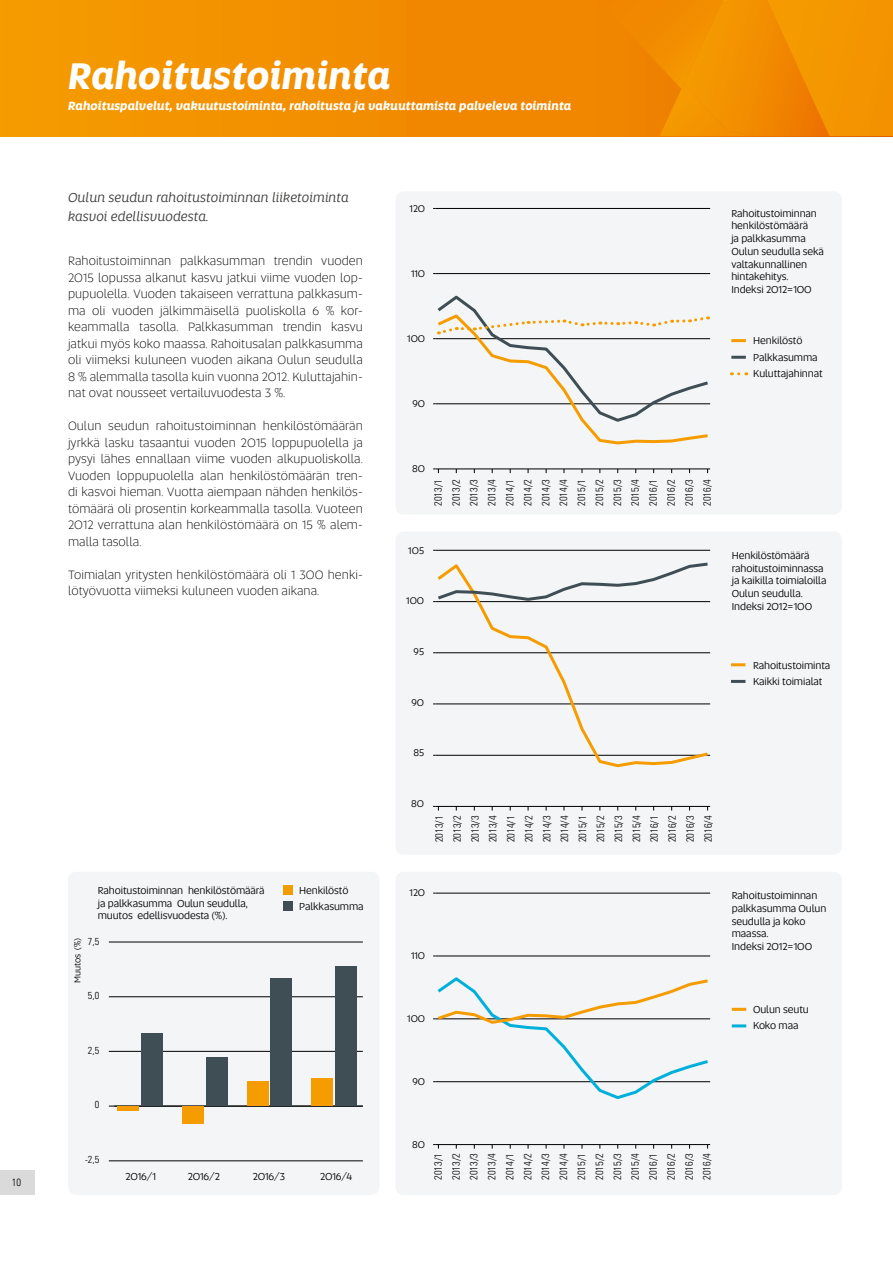
<style>
.page{position:relative;width:893px;height:1263px;background:#fff}
.page>*{position:absolute;margin:0;border:0;box-sizing:border-box;transform-origin:0 0}
.t1{font:italic 700 37.5px "Altis";color:#fff}
.t2{font:italic 13.5px/18.8px "Altis";color:#3c3c3b}
.t3{font:300 12.75px/16.5px "Altis";letter-spacing:.005em;color:#000;text-align:justify}
.t4{font:italic 700 12px "Altis";color:#fff}
.t5{font:10.5px/12.8px "Altis";letter-spacing:-.01em;color:#000}
.t6{font:300 condensed 10.5px/17.9px "Univers LT Std";color:#000;text-align:justify}
.t7{font:10.2px "Altis";color:#000}
.t8{font:300 condensed 10.2px "Univers LT Std";color:#000}
.t9{font:9px "Altis";letter-spacing:-.02em;color:#000}
</style>
<div class="page">
<div style="left:0;top:1171px;width:35px;height:24px;background:#dadada"></div>
<div style="left:0;top:0;width:893px;height:136px;background:#f39300"></div>
<div style="left:406px;top:0;width:487px;height:136px;background:#f18700"></div>
<svg style="left:660px;top:0;width:233px;height:136px"></svg>
<div style="left:395px;top:191px;width:447px;height:323px;background:#f3f5f6;border-radius:9px"></div>
<div style="left:395px;top:531px;width:447px;height:324px;background:#f3f5f6;border-radius:9px"></div>
<div style="left:395px;top:872px;width:447px;height:323px;background:#f3f5f6;border-radius:9px"></div>
<div style="left:68px;top:872px;width:311px;height:323px;background:#f3f5f6;border-radius:9px"></div>
<div style="left:284px;top:886px;width:9px;height:9px;background:#f59c00"></div>
<div style="left:284px;top:901px;width:9px;height:9px;background:#3f4e55"></div>
<hr style="left:731px;top:339px;width:15px;height:3px;background:#f59c00">
<hr style="left:731px;top:356px;width:15px;height:3px;background:#3f4e55">
<svg style="left:739px;top:372px;width:8px;height:3px"></svg>
<hr style="left:731px;top:663px;width:14px;height:3px;background:#f59c00">
<hr style="left:731px;top:680px;width:14px;height:3px;background:#3f4e55">
<hr style="left:732px;top:1008px;width:14px;height:3px;background:#f59c00">
<hr style="left:732px;top:1024px;width:14px;height:3px;background:#00b0db">
<hr style="left:114px;top:1160px;width:249px;height:1px;background:#000">
<hr style="left:114px;top:1051px;width:249px;height:1px;background:#000">
<hr style="left:114px;top:996px;width:249px;height:1px;background:#000">
<hr style="left:114px;top:942px;width:249px;height:1px;background:#000">
<hr style="left:114px;top:1106px;width:249px;height:1px;background:#000">
<div style="left:117px;top:1106px;width:22px;height:5px;background:#f59c00"></div>
<div style="left:141px;top:1033px;width:21px;height:73px;background:#3f4e55"></div>
<div style="left:182px;top:1106px;width:22px;height:17px;background:#f59c00"></div>
<div style="left:206px;top:1057px;width:21px;height:49px;background:#3f4e55"></div>
<div style="left:247px;top:1081px;width:21px;height:25px;background:#f59c00"></div>
<div style="left:271px;top:979px;width:21px;height:127px;background:#3f4e55"></div>
<div style="left:312px;top:1078px;width:21px;height:28px;background:#f59c00"></div>
<div style="left:336px;top:966px;width:21px;height:140px;background:#3f4e55"></div>
<hr style="left:436px;top:469px;width:274px;height:1px;background:#000">
<hr style="left:436px;top:273px;width:274px;height:1px;background:#000">
<hr style="left:436px;top:208px;width:274px;height:1px;background:#000">
<svg style="left:433px;top:295px;width:278px;height:150px"></svg>
<hr style="left:436px;top:806px;width:274px;height:1px;background:#000">
<hr style="left:436px;top:550px;width:274px;height:1px;background:#000">
<svg style="left:434px;top:603px;width:277px;height:165px"></svg>
<svg style="left:433px;top:562px;width:278px;height:41px"></svg>
<hr style="left:436px;top:1144px;width:274px;height:1px;background:#000">
<hr style="left:436px;top:956px;width:274px;height:1px;background:#000">
<hr style="left:436px;top:893px;width:274px;height:1px;background:#000">
<svg style="left:433px;top:1144px;width:6px;height:4px"></svg>
<svg style="left:433px;top:977px;width:278px;height:122px"></svg>
<p class="t6" style="left:12px;top:1173px;width:11px">10</p>
<h1 class="t1" style="left:68px;top:48px;width:324px">Rahoitustoiminta</h1>
<p class="t4" style="left:68px;top:97px;width:505px">Rahoituspalvelut, vakuutustoiminta, rahoitusta ja vakuuttamista palveleva toiminta</p>
<p class="t2" style="left:68px;top:188px;width:282px">Oulun seudun rahoitustoiminnan liiketoiminta kasvoi edellisvuodesta.</p>
<p class="t3" style="left:68px;top:252px;width:296px">Rahoitustoiminnan palkkasumman trendin vuoden 2015 lopussa alkanut kasvu jatkui viime vuoden lop&shy;pupuolella. Vuoden takaiseen verrattuna palkkasum&shy;ma oli vuoden jälkimmäisellä puoliskolla 6 % kor&shy;keammalla tasolla. Palkkasumman trendin kasvu jatkui myös koko maassa. Rahoitusalan palkkasumma oli viimeksi kuluneen vuoden aikana Oulun seudulla 8 % alemmalla tasolla kuin vuonna 2012. Kuluttajahin&shy;nat ovat nousseet vertailuvuodesta 3 %.</p>
<p class="t3" style="left:68px;top:417px;width:296px">Oulun seudun rahoitustoiminnan henkilöstömäärän jyrkkä lasku tasaantui vuoden 2015 loppupuolella ja pysyi lähes ennallaan viime vuoden alkupuoliskolla.<br>Vuoden loppupuolella alan henkilöstömäärän tren&shy;di kasvoi hieman. Vuotta aiempaan nähden henkilös&shy;tömäärä oli prosentin korkeammalla tasolla. Vuoteen 2012 verrattuna alan henkilöstömäärä on 15 % alem&shy;malla tasolla.</p>
<p class="t3" style="left:68px;top:566px;width:296px">Toimialan yritysten henkilöstömäärä oli 1 300 henki&shy;lötyövuotta viimeksi kuluneen vuoden aikana.</p>
<p class="t5" style="left:98px;top:883px;width:168px">Rahoitustoiminnan henkilöstömäärä ja palkkasumma Oulun seudulla, muutos edellisvuodesta (%).</p>
<p class="t5" style="left:299px;top:881px;width:66px;line-height:16.5px">Henkilöstö<br>Palkkasumma</p>
<p class="t9" style="left:71px;top:982px;width:46px;rotate:-90deg">Muutos (%)</p>
<p class="t8" style="left:88px;top:935px;width:13px">7,5</p>
<p class="t8" style="left:88px;top:989px;width:13px">5,0</p>
<p class="t8" style="left:88px;top:1044px;width:13px">2,5</p>
<p class="t8" style="left:95px;top:1098px;width:6px">0</p>
<p class="t8" style="left:85px;top:1153px;width:16px">-2,5</p>
<p class="t5" style="left:126px;top:1170px;width:32px">2016/1</p>
<p class="t5" style="left:188px;top:1170px;width:34px">2016/2</p>
<p class="t5" style="left:253px;top:1170px;width:34px">2016/3</p>
<p class="t5" style="left:320px;top:1170px;width:34px">2016/4</p>
<p class="t7" style="left:409px;top:201px;width:17px">120</p>
<p class="t7" style="left:411px;top:266px;width:16px">110</p>
<p class="t7" style="left:407px;top:331px;width:19px">100</p>
<p class="t7" style="left:413px;top:396px;width:14px">90</p>
<p class="t5" style="left:731px;top:206px;width:94px">Rahoitustoiminnan henkilöstömäärä<br>ja palkkasumma<br>Oulun seudulla sekä valtakunnallinen hintakehitys.<br>Indeksi 2012=100</p>
<p class="t5" style="left:753px;top:332px;width:71px;line-height:16.5px">Henkilöstö<br>Palkkasumma<br>Kuluttajahinnat</p>
<p class="t7" style="left:412px;top:461px;width:14px">80</p>
<p class="t6" style="left:429px;top:506px;width:28px;rotate:-90deg">2013/1<br>2013/2<br>2013/3<br>2013/4<br>2014/1<br>2014/2<br>2014/3<br>2014/4<br>2015/1<br>2015/2<br>2015/3<br>2015/4<br>2016/1<br>2016/2<br>2016/3<br>2016/4</p>
<p class="t7" style="left:408px;top:543px;width:17px">105</p>
<p class="t7" style="left:406px;top:594px;width:19px">100</p>
<p class="t7" style="left:414px;top:644px;width:12px">95</p>
<p class="t7" style="left:411px;top:695px;width:14px">90</p>
<p class="t7" style="left:413px;top:746px;width:12px">85</p>
<p class="t7" style="left:411px;top:797px;width:14px">80</p>
<p class="t6" style="left:430px;top:842px;width:28px;rotate:-90deg">2013/1<br>2013/2<br>2013/3<br>2013/4<br>2014/1<br>2014/2<br>2014/3<br>2014/4<br>2015/1<br>2015/2<br>2015/3<br>2015/4<br>2016/1<br>2016/2<br>2016/3<br>2016/4</p>
<p class="t5" style="left:732px;top:549px;width:96px">Henkilöstömäärä rahoitustoiminnassa ja kaikilla toimialoilla<br>Oulun seudulla.<br>Indeksi 2012=100</p>
<p class="t5" style="left:753px;top:656px;width:79px;line-height:16.5px">Rahoitustoiminta<br>Kaikki toimialat</p>
<p class="t7" style="left:409px;top:885px;width:17px">120</p>
<p class="t7" style="left:411px;top:948px;width:16px">110</p>
<p class="t7" style="left:407px;top:1011px;width:19px">100</p>
<p class="t5" style="left:732px;top:889px;width:96px">Rahoitustoiminnan palkkasumma Oulun seudulla ja koko maassa.<br>Indeksi 2012=100</p>
<p class="t5" style="left:753px;top:1000px;width:57px;line-height:16.5px">Oulun seutu<br>Koko maa</p>
<p class="t7" style="left:413px;top:1074px;width:14px">90</p>
<p class="t7" style="left:412px;top:1137px;width:14px">80</p>
<p class="t6" style="left:429px;top:1180px;width:28px;rotate:-90deg">2013/1<br>2013/2<br>2013/3<br>2013/4<br>2014/1<br>2014/2<br>2014/3<br>2014/4<br>2015/1<br>2015/2<br>2015/3<br>2015/4<br>2016/1<br>2016/2<br>2016/3<br>2016/4</p>
</div>
